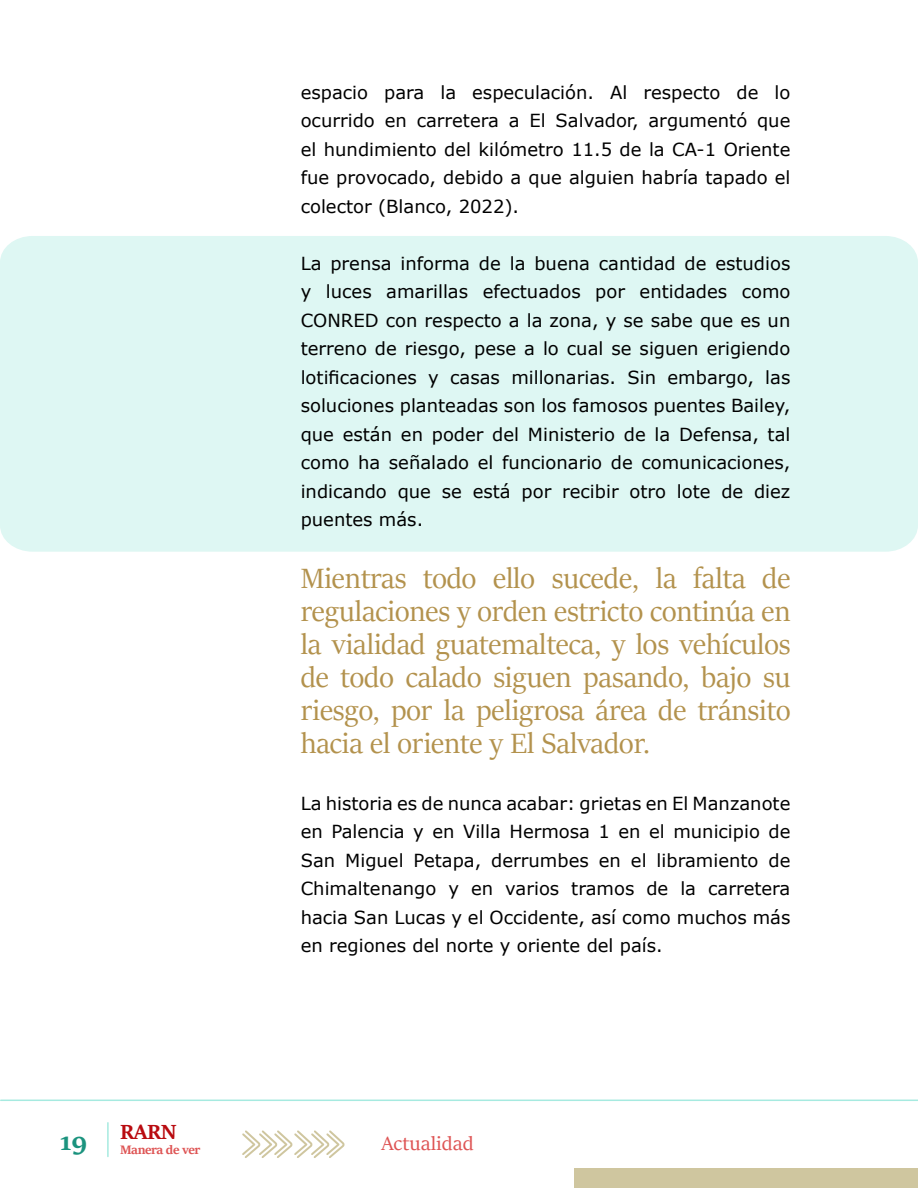
<style>
.page{position:relative;width:918px;height:1188px;background:#fff}
.page>*{position:absolute;margin:0;border:0;box-sizing:border-box;transform-origin:0 0}
.t1{font:31.5px/33px "Sitka Banner";color:#b3924d;text-align:justify}
.t2{font:700 28.5px "Sitka Heading";color:#1b937e}
.t3{font:700 22.5px "Sitka Heading";color:#b90b10}
.t4{font:21px "Sitka Heading";color:#de5454}
.t5{font:18px/28.5px "Verdana";color:#000;text-align:justify}
.t6{font:700 13.5px "Sitka Heading";letter-spacing:-.03em;color:#de5454}
</style>
<div class="page">
<div style="left:574px;top:1168px;width:344px;height:20px;background:#cfc69f"></div>
<svg style="left:242px;top:1130px;width:103px;height:28px"></svg>
<hr style="left:1px;top:1100px;width:917px;height:1px;background:#a6eae0">
<hr style="left:107px;top:1123px;width:2px;height:34px;background:#a6eae0">
<div style="left:0;top:236px;width:918px;height:316px;background:#def7f3"></div>
<p class="t5" style="left:301px;top:78px;width:491px">espacio para la especulación. Al respecto de lo ocurrido en carretera a El Salvador, argumentó que el hundimiento del kilómetro 11.5 de la CA-1 Oriente fue provocado, debido a que alguien habría tapado el colector (Blanco, 2022).</p>
<p class="t5" style="left:301px;top:249px;width:491px">La prensa informa de la buena cantidad de estudios y luces amarillas efectuados por entidades como CONRED con respecto a la zona, y se sabe que es un terreno de riesgo, pese a lo cual se siguen erigiendo lotificaciones y casas millonarias. Sin embargo, las soluciones planteadas son los famosos puentes Bailey, que están en poder del Ministerio de la Defensa, tal como ha señalado el funcionario de comunicaciones, indicando que se está por recibir otro lote de diez puentes más.</p>
<h1 class="t1" style="left:301px;top:560px;width:491px">Mientras todo ello sucede, la falta de regulaciones y orden estricto continúa en la vialidad guatemalteca, y los vehículos de todo calado siguen pasando, bajo su riesgo, por la peligrosa área de tránsito hacia el oriente y El Salvador.</h1>
<p class="t5" style="left:301px;top:789px;width:491px">La historia es de nunca acabar: grietas en El Manzanote en Palencia y en Villa Hermosa 1 en el municipio de San Miguel Petapa, derrumbes en el libramiento de Chimaltenango y en varios tramos de la carretera hacia San Lucas y el Occidente, así como muchos más en regiones del norte y oriente del país.</p>
<p class="t3" style="left:120px;top:1115px;width:58px">RARN</p>
<h2 class="t2" style="left:60px;top:1120px;width:29px">19</h2>
<p class="t4" style="left:381px;top:1128px;width:94px">Actualidad</p>
<p class="t6" style="left:120px;top:1139px;width:82px">Manera de ver</p>
</div>
